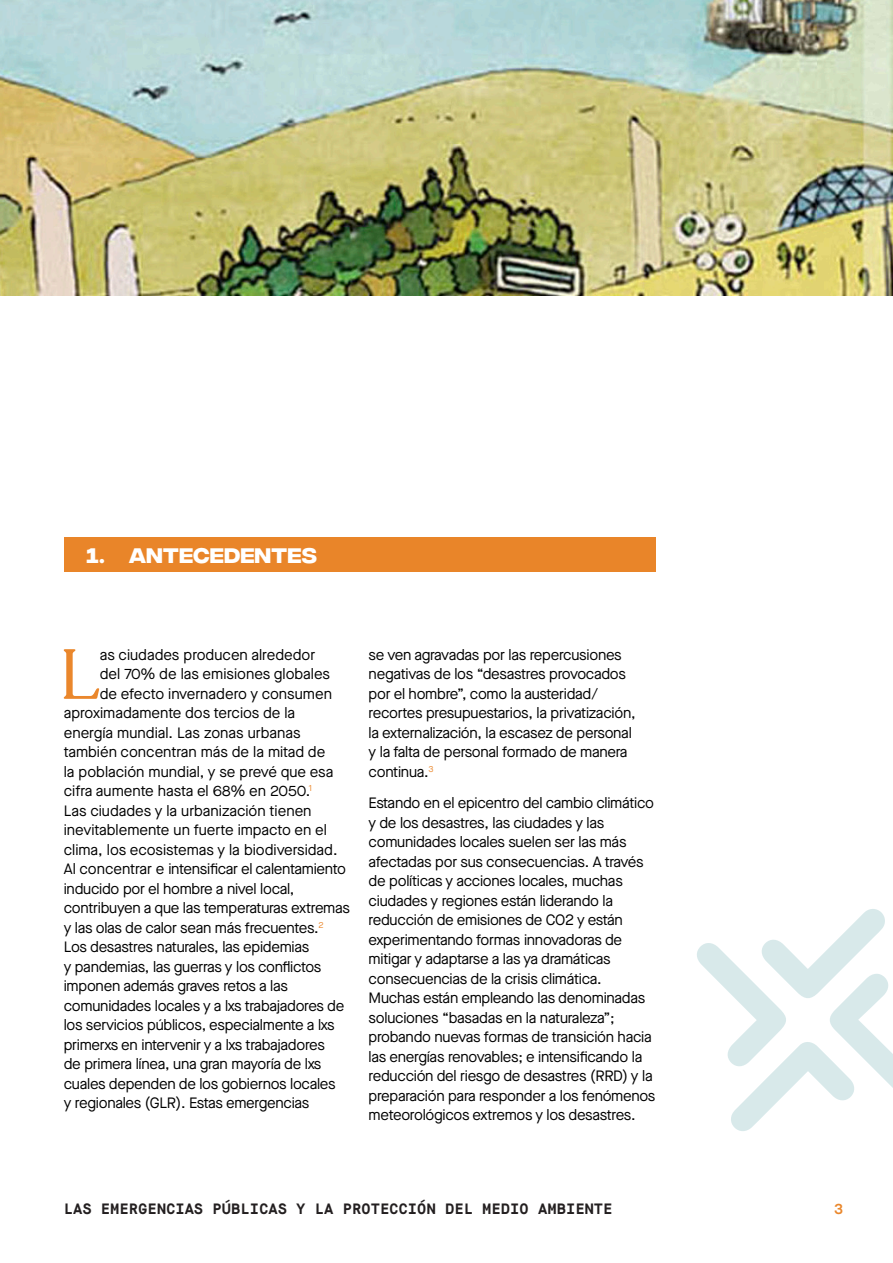
<style>
.page{position:relative;width:893px;height:1263px;background:#fff}
.page>*{position:absolute;margin:0;border:0;box-sizing:border-box;transform-origin:0 0}
.t1{font:69.9px "Recoleta Regular DEMO";color:#ea872c}
.t2{font:600 21px "Integral CF";color:#fff}
.t3{font:15px/19.5px "Maison Neue";letter-spacing:-.02em;color:#000}
.t4{font:15px "Maison Neue";color:#000}
.t5{font:700 15px "Maison Mono";color:#231f20}
.t6{font:600 15px "Maison Neue";color:#ea872c}
</style>
<div class="page">
<img style="left:0;top:0;width:892px;height:296px">
<svg style="left:697px;top:909px;width:196px;height:222px"></svg>
<div style="left:64px;top:538px;width:591px;height:34px;background:#e98529"></div>
<p class="t2" style="left:86px;top:543px;width:232px">1. ANTECEDENTES</p>
<p class="t1" style="left:60px;top:643px;width:42px">L</p>
<p class="t4" style="left:100px;top:645px;width:217px">as ciudades producen alrededor</p>
<p class="t4" style="left:100px;top:664px;width:232px">del 70% de las emisiones globales</p>
<p class="t4" style="left:100px;top:684px;width:234px">de efecto invernadero y consumen</p>
<p class="t4" style="left:64px;top:703px;width:233px">aproximadamente dos tercios de la</p>
<p class="t4" style="left:64px;top:723px;width:238px">energía mundial. Las zonas urbanas</p>
<p class="t4" style="left:64px;top:742px;width:263px">también concentran más de la mitad de</p>
<p class="t4" style="left:64px;top:762px;width:271px">la población mundial, y se prevé que esa</p>
<p class="t4" style="left:64px;top:781px;width:250px">cifra aumente hasta el 68% en 2050.<sup>1</sup></p>
<p class="t4" style="left:64px;top:801px;width:249px">Las ciudades y la urbanización tienen</p>
<p class="t4" style="left:64px;top:820px;width:265px">inevitablemente un fuerte impacto en el</p>
<p class="t4" style="left:64px;top:840px;width:275px">clima, los ecosistemas y la biodiversidad.</p>
<p class="t3" style="left:64px;top:859px;width:284px">Al concentrar e intensificar el calentamiento</p>
<p class="t3" style="left:64px;top:879px;width:232px">inducido por el hombre a nivel local,</p>
<p class="t3" style="left:64px;top:898px;width:288px">contribuyen a que las temperaturas extremas</p>
<p class="t3" style="left:64px;top:918px;width:261px">y las olas de calor sean más frecuentes.<sup>2</sup></p>
<p class="t3" style="left:64px;top:937px;width:247px">Los desastres naturales, las epidemias</p>
<p class="t3" style="left:64px;top:957px;width:259px">y pandemias, las guerras y los conflictos</p>
<p class="t3" style="left:64px;top:976px;width:226px">imponen además graves retos a las</p>
<p class="t3" style="left:64px;top:996px;width:282px">comunidades locales y a lxs trabajadores de</p>
<p class="t3" style="left:64px;top:1015px;width:272px">los servicios públicos, especialmente a lxs</p>
<p class="t3" style="left:64px;top:1035px;width:263px">primerxs en intervenir y a lxs trabajadores</p>
<p class="t3" style="left:64px;top:1054px;width:259px">de primera línea, una gran mayoría de lxs</p>
<p class="t3" style="left:64px;top:1074px;width:273px">cuales dependen de los gobiernos locales</p>
<p class="t3" style="left:64px;top:1093px;width:247px">y regionales (GLR). Estas emergencias</p>
<p class="t3" style="left:369px;top:645px;width:268px">se ven agravadas por las repercusiones negativas de los “desastres provocados por el hombre”, como la austeridad/ recortes presupuestarios, la privatización, la externalización, la escasez de personal y la falta de personal formado de manera continua.<sup>3</sup></p>
<p class="t3" style="left:369px;top:793px;width:288px">Estando en el epicentro del cambio climático y de los desastres, las ciudades y las comunidades locales suelen ser las más afectadas por sus consecuencias. A través de políticas y acciones locales, muchas ciudades y regiones están liderando la reducción de emisiones de CO2 y están experimentando formas innovadoras de mitigar y adaptarse a las ya dramáticas consecuencias de la crisis climática.<br>Muchas están empleando las denominadas soluciones “basadas en la naturaleza”; probando nuevas formas de transición hacia las energías renovables; e intensificando la reducción del riesgo de desastres (RRD) y la preparación para responder a los fenómenos meteorológicos extremos y los desastres.</p>
<p class="t5" style="left:64px;top:1199px;width:550px">LAS EMERGENCIAS PÚBLICAS Y LA PROTECCIÓN DEL MEDIO AMBIENTE</p>
<p class="t6" style="left:834px;top:1198px;width:11px">3</p>
</div>
